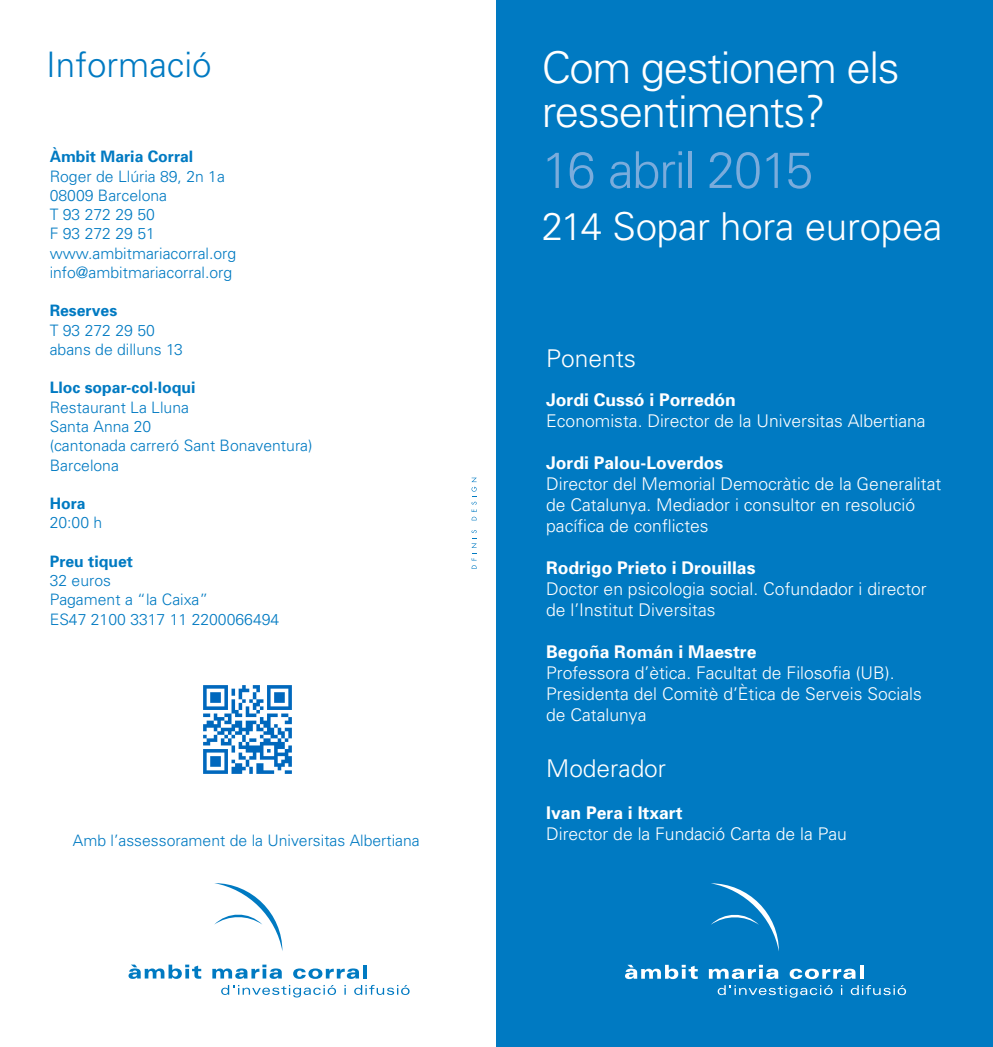
<style>
.page{position:relative;width:993px;height:1047px;background:#fff}
.page>*{position:absolute;margin:0;border:0;box-sizing:border-box;transform-origin:0 0}
.t1{font:300 50.75px "Univers";letter-spacing:-.03em;color:#7aacdc}
.t2{font:300 43.75px/43.8px "Univers";letter-spacing:-.03em;color:#fff}
.t3{font:300 38.5px "Univers";letter-spacing:-.005em;color:#fff}
.t4{font:300 35px "Univers";color:#007ac2}
.t5{font:300 24.5px "Univers";color:#fff}
.t6{font:300 17.5px/21px "Univers";color:#fff}
.t7{font:700 17.5px "Univers";color:#fff}
.t8{font:300 15.75px/19.2px "Univers";color:#007ac2}
.t9{font:700 15.75px "Univers";color:#007ac2}
</style>
<div class="page">
<div style="left:496px;top:0;width:496px;height:1047px;background:#007ac2"></div>
<svg style="left:625px;top:965px;width:72px;height:14px"></svg>
<svg style="left:708px;top:965px;width:70px;height:14px"></svg>
<svg style="left:789px;top:968px;width:66px;height:11px"></svg>
<svg style="left:860px;top:965px;width:3px;height:13px"></svg>
<svg style="left:717px;top:985px;width:115px;height:12px"></svg>
<svg style="left:850px;top:985px;width:55px;height:10px"></svg>
<svg style="left:711px;top:883px;width:67px;height:64px"></svg>
<svg style="left:128px;top:964px;width:73px;height:15px"></svg>
<svg style="left:212px;top:964px;width:70px;height:15px"></svg>
<svg style="left:293px;top:968px;width:66px;height:11px"></svg>
<hr style="left:363px;top:964px;width:4px;height:14px;background:#007ac2">
<svg style="left:221px;top:985px;width:115px;height:12px"></svg>
<svg style="left:354px;top:985px;width:55px;height:10px"></svg>
<svg style="left:214px;top:883px;width:68px;height:66px"></svg>
<svg style="left:471px;top:530px;width:5px;height:39px"></svg>
<svg style="left:471px;top:478px;width:5px;height:42px"></svg>
<img style="left:203px;top:685px;width:89px;height:89px">
<h3 class="t4" style="left:46px;top:44px;width:167px">Informació</h3>
<h2 class="t2" style="left:541px;top:44px;width:359px">Com gestionem els ressentiments?</h2>
<h1 class="t1" style="left:541px;top:139px;width:273px">16 abril 2015</h1>
<h3 class="t3" style="left:541px;top:204px;width:402px">214 Sopar hora europea</h3>
<p class="t9" style="left:50px;top:147px;width:145px">Àmbit Maria Corral</p>
<p class="t8" style="left:50px;top:166px;width:188px">Roger de Llúria 89, 2n 1a<br>08009 Barcelona<br>T 93 272 29 50<br>F 93 272 29 51 www.ambitmariacorral.org info@ambitmariacorral.org</p>
<p class="t9" style="left:50px;top:301px;width:69px">Reserves</p>
<p class="t8" style="left:50px;top:320px;width:135px">T 93 272 29 50 abans de dilluns 13</p>
<p class="t9" style="left:50px;top:378px;width:147px">Lloc sopar-col·loqui</p>
<p class="t8" style="left:50px;top:397px;width:264px">Restaurant La Lluna<br>Santa Anna 20<br>(cantonada carreró Sant Bonaventura)<br>Barcelona</p>
<p class="t9" style="left:50px;top:493px;width:37px">Hora</p>
<p class="t8" style="left:50px;top:512px;width:54px">20:00 h</p>
<p class="t9" style="left:50px;top:551px;width:85px">Preu tiquet</p>
<p class="t8" style="left:50px;top:570px;width:231px">32 euros<br>Pagament a “la Caixa”<br>ES47 2100 3317 11 2200066494</p>
<h3 class="t5" style="left:546px;top:344px;width:91px">Ponents</h3>
<p class="t7" style="left:546px;top:388px;width:191px">Jordi Cussó i Porredón</p>
<p class="t6" style="left:546px;top:410px;width:381px">Economista. Director de la Universitas Albertiana</p>
<p class="t7" style="left:546px;top:451px;width:178px">Jordi Palou-Loverdos</p>
<p class="t6" style="left:546px;top:473px;width:396px">Director del Memorial Democràtic de la Generalitat de Catalunya. Mediador i consultor en resolució pacífica de conflictes</p>
<p class="t7" style="left:546px;top:556px;width:211px">Rodrigo Prieto i Drouillas</p>
<p class="t6" style="left:546px;top:578px;width:382px">Doctor en psicologia social. Cofundador i director de l’Institut Diversitas</p>
<p class="t7" style="left:546px;top:640px;width:212px">Begoña Román i Maestre</p>
<p class="t6" style="left:546px;top:662px;width:377px">Professora d’ètica. Facultat de Filosofia (UB).<br>Presidenta del Comitè d’Ètica de Serveis Socials de Catalunya</p>
<h3 class="t5" style="left:546px;top:753px;width:121px">Moderador</h3>
<p class="t7" style="left:546px;top:801px;width:138px">Ivan Pera i Itxart</p>
<p class="t6" style="left:546px;top:823px;width:302px">Director de la Fundació Carta de la Pau</p>
<p class="t8" style="left:73px;top:830px;width:348px">Amb l’assessorament de la Universitas Albertiana</p>
</div>
